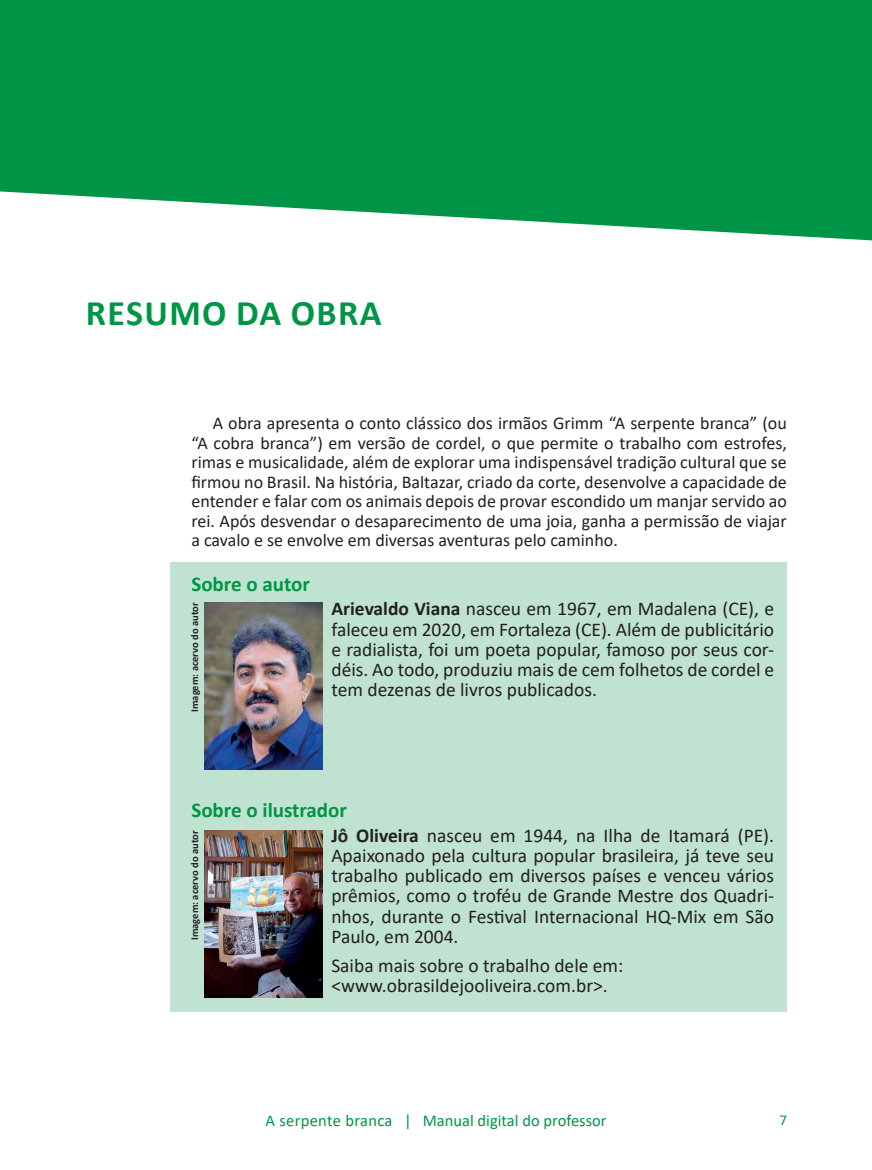
<style>
.page{position:relative;width:872px;height:1170px;background:#fff}
.page>*{position:absolute;margin:0;border:0;box-sizing:border-box;transform-origin:0 0}
.t1{font:700 36px "Calibri";letter-spacing:.04em;color:#009546}
.t2{font:700 21px "Calibri";color:#009546}
.t3{font:19.5px/20.2px "Calibri";color:#231f20;text-align:justify}
.t4{font:18px/19.5px "Calibri";color:#231f20;text-align:justify}
.t5{font:16.5px "Calibri";color:#009546}
.t6{font:15px "Calibri";color:#009546}
.t7{font:700 10.5px "Calibri";color:#231f20}
.s1{font-weight:700}
</style>
<div class="page">
<div style="left:170px;top:562px;width:617px;height:449px;background:#bfe2d1"></div>
<svg style="left:0;top:0;width:872px;height:240px;background:#199f58"></svg>
<img style="left:204px;top:830px;width:119px;height:167px">
<img style="left:204px;top:602px;width:119px;height:167px">
<h1 class="t1" style="left:86px;top:287px;width:297px">RESUMO DA OBRA</h1>
<p class="t4" style="left:191px;top:413px;width:597px;text-indent:21px">A obra apresenta o conto clássico dos irmãos Grimm “A serpente branca” (ou “A cobra branca”) em versão de cordel, o que permite o trabalho com estrofes, rimas e musicalidade, além de explorar uma indispensável tradição cultural que se firmou no Brasil. Na história, Baltazar, criado da corte, desenvolve a capacidade de entender e falar com os animais depois de provar escondido um manjar servido ao rei. Após desvendar o desaparecimento de uma joia, ganha a permissão de viajar a cavalo e se envolve em diversas aventuras pelo caminho.</p>
<p class="t2" style="left:191px;top:569px;width:120px">Sobre o autor</p>
<p class="t3" style="left:331px;top:598px;width:444px"><span class="s1">Arievaldo Viana</span> nasceu em 1967, em Madalena (CE), e faleceu em 2020, em Fortaleza (CE). Além de publicitário e radialista, foi um poeta popular, famoso por seus cor&shy;déis. Ao todo, produziu mais de cem folhetos de cordel e tem dezenas de livros publicados.</p>
<p class="t7" style="left:187px;top:711px;width:111px;rotate:-90deg">Imagem: acervo do autor</p>
<p class="t2" style="left:191px;top:795px;width:157px">Sobre o ilustrador</p>
<p class="t3" style="left:331px;top:824px;width:444px"><span class="s1">Jô Oliveira</span> nasceu em 1944, na Ilha de Itamará (PE).<br>Apaixonado pela cultura popular brasileira, já teve seu trabalho publicado em diversos países e venceu vários prêmios, como o troféu de Grande Mestre dos Quadri&shy;nhos, durante o Festival Internacional HQ-Mix em São Paulo, em 2004.</p>
<p class="t3" style="left:331px;top:954px;width:293px">Saiba mais sobre o trabalho dele em: &lt;www.obrasildejooliveira.com.br&gt;.</p>
<p class="t7" style="left:187px;top:939px;width:111px;rotate:-90deg">Imagem: acervo do autor</p>
<p class="t5" style="left:265px;top:1108px;width:343px">A serpente branca | Manual digital do professor</p>
<p class="t6" style="left:779px;top:1109px;width:9px">7</p>
</div>
